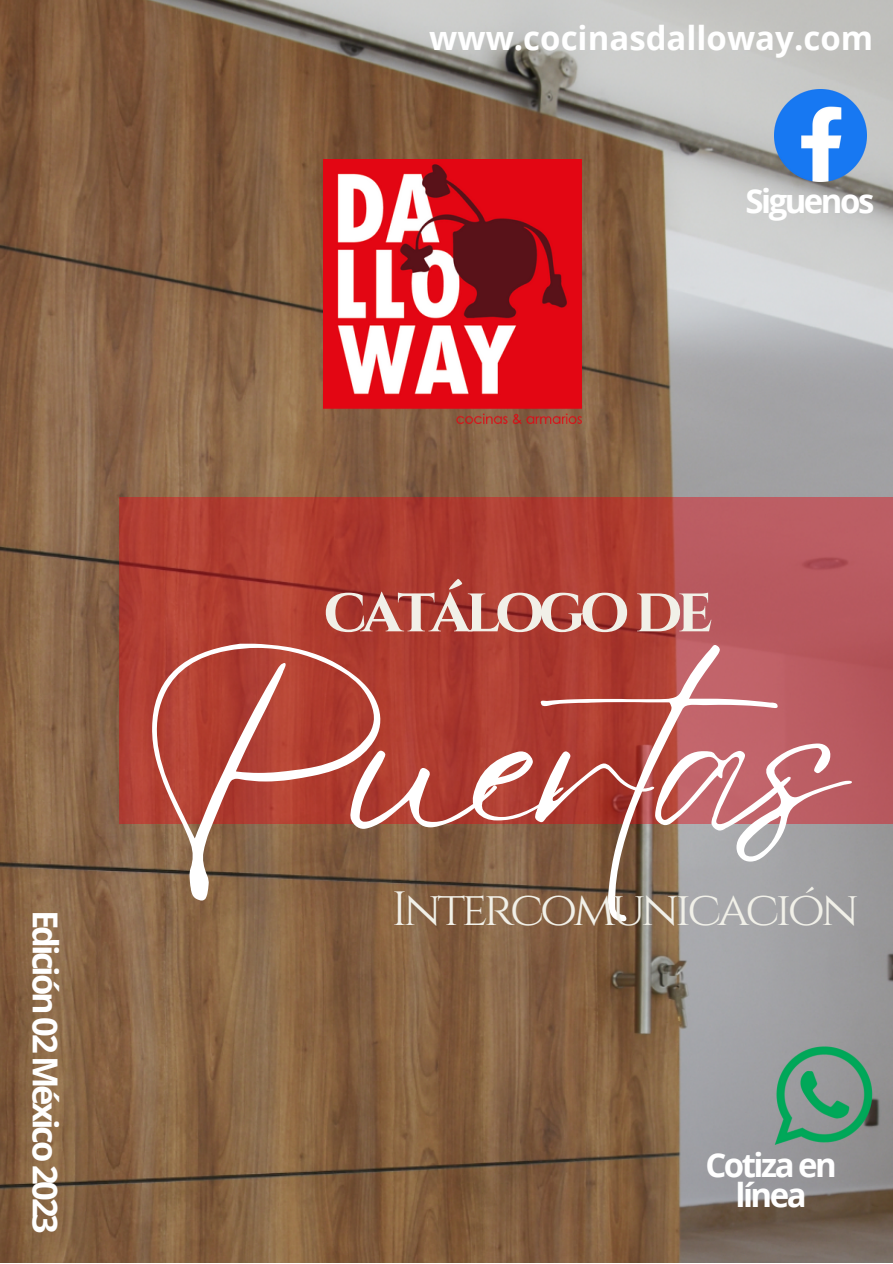
<style>
.page{position:relative;width:893px;height:1264px;background:#fff}
.page>*{position:absolute;margin:0;border:0;box-sizing:border-box;transform-origin:0 0}
.t1{font:246.3px "Eyesome Script";letter-spacing:-.06em;color:#fff}
.t2{font:700 63px "Cinzel";letter-spacing:-.08em;color:#f1f0e8}
.t3{font:48px "Cinzel";letter-spacing:-.08em;color:#f1f0e8}
.t4{font:700 34.5px "Open Sans";letter-spacing:-.095em;color:#fff}
.t5{font:700 33px "Open Sans";color:#fff}
.t6{font:700 33px/29.2px "Open Sans";letter-spacing:-.075em;color:#fff;text-align:center}
</style>
<div class="page">
<img style="left:0;top:0;width:892px;height:1262px">
<svg style="left:119px;top:497px;width:773px;height:326px;background:#b1453e"></svg>
<img style="left:323px;top:159px;width:258px;height:265px">
<img style="left:774px;top:89px;width:92px;height:92px">
<img style="left:774px;top:1045px;width:99px;height:100px">
<p class="t5" style="left:429px;top:15px;width:445px">www.cocinasdalloway.com</p>
<p class="t6" style="left:745px;top:186px;width:130px">Siguenos</p>
<p class="t4" style="left:70px;top:909px;width:325px;rotate:90deg">Edición 02 México 2023</p>
<h2 class="t2" style="left:323px;top:570px;width:390px">CATÁLOGO DE</h2>
<h1 class="t1" style="left:140px;top:595px;width:732px">Puertas</h1>
<h3 class="t3" style="left:391px;top:878px;width:468px">Intercomunicación</h3>
<p class="t6" style="left:705px;top:1149px;width:133px">Cotiza en línea</p>
</div>
